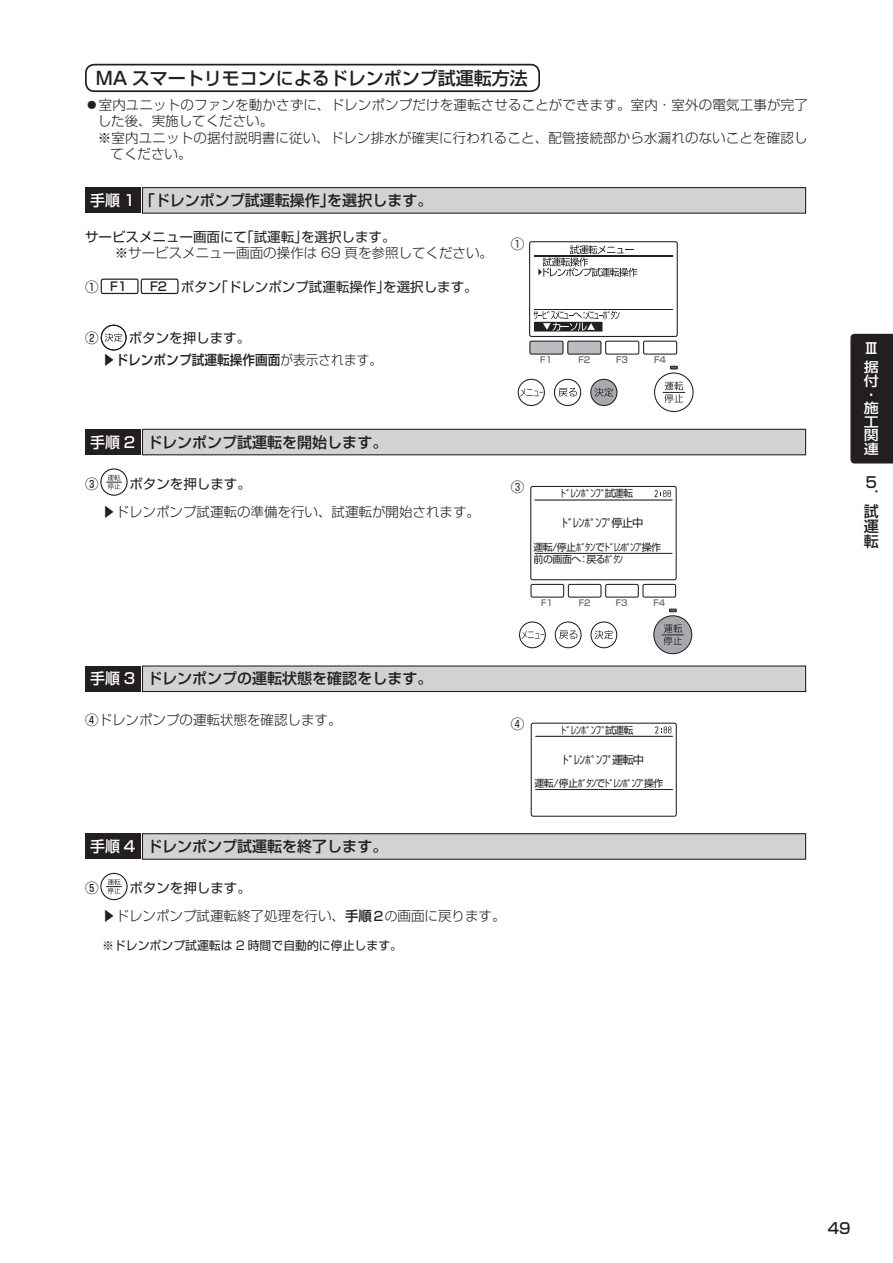
<style>
.page{position:relative;width:893px;height:1263px;background:#fff}
.page>*{position:absolute;margin:0;border:0;box-sizing:border-box;transform-origin:0 0}
.t1{font:500 18px "Shin Go Pro";color:#231f20}
.t2{font:500 15px/15px "Shin Go Pro";color:#231f20}
.t3{font:500 15px "Shin Go Pro";color:#fff}
.t4{font:300 13.5px/27.8px "Shin Go Pro";color:#231f20}
.t5{font:13.5px "Shin Go Pro";color:#231f20}
.t6{font:500 13.5px/22.2px "Shin Go Pro";color:#231f20}
.t7{font:500 13.5px/13.5px "Shin Go Pro";color:#fff;scale:1.11 1}
.t8{font:500 12.15px "Shin Go Pro";color:#231f20}
.t9{font:12px "Shin Go Pro";color:#231f20}
.t10{font:11.25px "Shin Go Pro";color:#231f20}
.t11{font:9.9px "Shin Go Pro";letter-spacing:-.05em;color:#231f20}
.t12{font:9.9px "Shin Go Pro";color:#231f20}
.t13{font:9.9px "Shin Go Pro";letter-spacing:-.085em;color:#231f20}
.t14{font:500 8.55px "Shin Go Pro";color:#636366}
.t15{font:500 8.4px "Shin Go Pro";color:#636366}
.s1{color:#fff}
.s2{font-size:13.5px}
.s3{font-weight:500;font-size:12.15px}
.s4{font-weight:400}
.s5{font-weight:300}
.s6{font-weight:500}
.s7{font-weight:500;font-size:12.75px}
.s8{font-size:12.75px}
</style>
<div class="page">
<div style="left:850px;top:334px;width:43px;height:129px;background:#231f20"></div>
<div style="left:85px;top:64px;width:455px;height:28px;border:2px solid #231f20;border-radius:9px"></div>
<div style="left:85px;top:188px;width:55px;height:25px;background:#231f20"></div>
<div style="left:143px;top:188px;width:663px;height:25px;background:#d1d2d4"></div>
<div style="left:142px;top:187px;width:664px;height:27px;border:1px solid #231f20"></div>
<div style="left:529px;top:241px;width:149px;height:96px;border:1px solid #231f20;border-radius:2px"></div>
<div style="left:530px;top:341px;width:33px;height:13px;background:#bcbdc0;border-radius:2px"></div>
<div style="left:529px;top:341px;width:35px;height:14px;border:1px solid #231f20;border-radius:2px"></div>
<div style="left:568px;top:341px;width:33px;height:13px;background:#bcbdc0;border-radius:2px"></div>
<div style="left:567px;top:341px;width:34px;height:14px;border:1px solid #231f20;border-radius:2px"></div>
<div style="left:605px;top:341px;width:34px;height:14px;border:1px solid #231f20;border-radius:2px"></div>
<div style="left:643px;top:341px;width:34px;height:14px;border:1px solid #231f20;border-radius:2px"></div>
<svg style="left:518px;top:379px;width:27px;height:27px"></svg>
<div style="left:591px;top:379px;width:26px;height:26px;background:#3e3b3c;border-radius:50%"></div>
<div style="left:590px;top:379px;width:27px;height:27px;background:#a8a9ad;border:1px solid #231f20;border-radius:50%"></div>
<svg style="left:670px;top:366px;width:8px;height:3px"></svg>
<svg style="left:520px;top:388px;width:23px;height:9px"></svg>
<svg style="left:594px;top:388px;width:19px;height:9px"></svg>
<svg style="left:654px;top:372px;width:40px;height:40px"></svg>
<svg style="left:663px;top:381px;width:22px;height:22px"></svg>
<svg style="left:554px;top:379px;width:27px;height:27px"></svg>
<svg style="left:559px;top:388px;width:18px;height:9px"></svg>
<hr style="left:534px;top:255px;width:138px;height:1px;background:#231f20">
<hr style="left:534px;top:309px;width:138px;height:1px;background:#231f20">
<svg style="left:538px;top:245px;width:99px;height:32px"></svg>
<svg style="left:534px;top:311px;width:85px;height:20px"></svg>
<div style="left:101px;top:325px;width:26px;height:26px;border:1px solid #231f20;border-radius:50%"></div>
<div style="left:101px;top:325px;width:25px;height:25px;border:1px solid #231f20;border-radius:50%"></div>
<svg style="left:105px;top:333px;width:18px;height:9px"></svg>
<svg style="left:100px;top:278px;width:79px;height:17px"></svg>
<div style="left:85px;top:429px;width:55px;height:26px;background:#231f20"></div>
<div style="left:143px;top:429px;width:663px;height:26px;background:#d1d2d4"></div>
<div style="left:142px;top:429px;width:664px;height:26px;border:1px solid #231f20"></div>
<div style="left:530px;top:486px;width:147px;height:94px;border:1px solid #231f20;border-radius:2px"></div>
<div style="left:530px;top:584px;width:34px;height:14px;border:1px solid #231f20;border-radius:2px"></div>
<div style="left:568px;top:584px;width:33px;height:14px;border:1px solid #231f20;border-radius:2px"></div>
<div style="left:605px;top:584px;width:34px;height:14px;border:1px solid #231f20;border-radius:2px"></div>
<div style="left:642px;top:584px;width:34px;height:14px;border:1px solid #231f20;border-radius:2px"></div>
<svg style="left:519px;top:621px;width:27px;height:27px"></svg>
<svg style="left:590px;top:621px;width:27px;height:27px"></svg>
<svg style="left:669px;top:609px;width:8px;height:3px"></svg>
<svg style="left:521px;top:630px;width:23px;height:9px"></svg>
<svg style="left:594px;top:630px;width:19px;height:9px"></svg>
<svg style="left:653px;top:615px;width:39px;height:39px"></svg>
<svg style="left:662px;top:624px;width:22px;height:21px"></svg>
<svg style="left:555px;top:621px;width:27px;height:27px"></svg>
<svg style="left:559px;top:630px;width:19px;height:9px"></svg>
<svg style="left:654px;top:490px;width:17px;height:7px"></svg>
<hr style="left:534px;top:499px;width:138px;height:2px;background:#231f20">
<hr style="left:534px;top:553px;width:138px;height:1px;background:#231f20">
<svg style="left:101px;top:469px;width:26px;height:26px"></svg>
<div style="left:100px;top:468px;width:28px;height:28px;border:1px solid #231f20;border-radius:50%"></div>
<svg style="left:107px;top:475px;width:14px;height:15px"></svg>
<div style="left:85px;top:666px;width:55px;height:25px;background:#231f20"></div>
<div style="left:143px;top:666px;width:663px;height:25px;background:#d1d2d4"></div>
<div style="left:142px;top:665px;width:664px;height:27px;border:1px solid #231f20"></div>
<div style="left:531px;top:723px;width:146px;height:94px;border:1px solid #231f20;border-radius:2px"></div>
<svg style="left:655px;top:726px;width:16px;height:7px"></svg>
<hr style="left:535px;top:736px;width:138px;height:1px;background:#231f20">
<hr style="left:535px;top:789px;width:138px;height:1px;background:#231f20">
<div style="left:85px;top:834px;width:55px;height:25px;background:#231f20"></div>
<div style="left:143px;top:834px;width:663px;height:25px;background:#d1d2d4"></div>
<div style="left:142px;top:833px;width:664px;height:27px;border:1px solid #231f20"></div>
<svg style="left:101px;top:873px;width:26px;height:26px"></svg>
<div style="left:100px;top:873px;width:28px;height:27px;border:1px solid #231f20;border-radius:50%"></div>
<svg style="left:107px;top:879px;width:14px;height:15px"></svg>
<h1 class="t1" style="left:96px;top:63px;width:434px">MA スマートリモコンによるドレンポンプ試運転方法</h1>
<p class="t4" style="left:85px;top:89px;width:724px">◦室内ユニットのファンを動かさずに、ドレンポンプだけを運転させることができます。室内・室外の電気工事が完了</p>
<p class="t4" style="left:98px;top:106px;width:177px">した後、実施してください。</p>
<p class="t4" style="left:98px;top:122px;width:711px">※室内ユニットの据付説明書に従い、ドレン排水が確実に行われること、配管接続部から水漏れのないことを確認し</p>
<p class="t4" style="left:111px;top:139px;width:82px">てください。</p>
<p class="t2" style="left:90px;top:191px;width:344px"><span class="s1">手順 1</span> 「ドレンポンプ試運転操作」を選択します。</p>
<p class="t5" style="left:85px;top:225px;width:312px">サービスメニュー画面にて「試運転」を選択します。</p>
<p class="t4" style="left:115px;top:237px;width:380px">※サービスメニュー画面の操作は 69 頁を参照してください。</p>
<p class="t8" style="left:85px;top:277px;width:44px"><span class="s2">①</span> F1</p>
<p class="t5" style="left:150px;top:276px;width:329px"><span class="s3">F2</span> ボタン「ドレンポンプ試運転操作」を選択します。</p>
<p class="t6" style="left:85px;top:325px;width:15px">②</p>
<p class="t6" style="left:102px;top:325px;width:281px;text-indent:27px"><span class="s4">ボタンを押します。<br></span>▶ドレンポンプ試運転操作画面<span class="s5">が表示されます。</span></p>
<p class="t5" style="left:511px;top:232px;width:15px">①</p>
<p class="t14" style="left:540px;top:353px;width:13px">F1</p>
<p class="t14" style="left:578px;top:353px;width:13px">F2</p>
<p class="t14" style="left:616px;top:353px;width:13px">F3</p>
<p class="t14" style="left:654px;top:353px;width:13px">F4</p>
<p class="t2" style="left:90px;top:433px;width:299px"><span class="s1">手順 2</span> ドレンポンプ試運転を開始します。</p>
<p class="t6" style="left:85px;top:471px;width:15px">③</p>
<p class="t4" style="left:102px;top:468px;width:379px;text-indent:27px"><span class="s4">ボタンを押します。<br></span><span class="s6">▶</span>ドレンポンプ試運転の準備を行い、試運転が開始されます。</p>
<p class="t5" style="left:511px;top:476px;width:15px">③</p>
<p class="t12" style="left:561px;top:485px;width:74px">ﾄﾞﾚﾝﾎﾟﾝﾌﾟ試運転</p>
<p class="t10" style="left:562px;top:514px;width:83px">ﾄﾞﾚﾝﾎﾟﾝﾌﾟ停止中</p>
<p class="t11" style="left:534px;top:551px;width:91px">前の画面へ：戻るﾎﾞﾀﾝ</p>
<p class="t13" style="left:534px;top:539px;width:129px">運転/停止ﾎﾞﾀﾝでﾄﾞﾚﾝﾎﾟﾝﾌﾟ操作</p>
<p class="t15" style="left:541px;top:596px;width:13px">F1</p>
<p class="t15" style="left:579px;top:596px;width:13px">F2</p>
<p class="t15" style="left:616px;top:596px;width:13px">F3</p>
<p class="t15" style="left:653px;top:596px;width:13px">F4</p>
<p class="t2" style="left:90px;top:669px;width:344px"><span class="s1">手順 3</span> ドレンポンプの運転状態を確認をします。</p>
<p class="t4" style="left:85px;top:704px;width:258px"><span class="s6">④</span>ドレンポンプの運転状態を確認します。</p>
<p class="t5" style="left:511px;top:712px;width:15px">④</p>
<p class="t12" style="left:561px;top:722px;width:74px">ﾄﾞﾚﾝﾎﾟﾝﾌﾟ試運転</p>
<p class="t10" style="left:563px;top:750px;width:83px">ﾄﾞﾚﾝﾎﾟﾝﾌﾟ運転中</p>
<p class="t11" style="left:534px;top:775px;width:130px">運転/停止ﾎﾞﾀﾝでﾄﾞﾚﾝﾎﾟﾝﾌﾟ操作</p>
<p class="t2" style="left:90px;top:837px;width:299px"><span class="s1">手順 4</span> ドレンポンプ試運転を終了します。</p>
<p class="t6" style="left:85px;top:875px;width:15px">⑤</p>
<p class="t4" style="left:102px;top:873px;width:405px;text-indent:27px"><span class="s4">ボタンを押します。<br></span><span class="s6">▶</span>ドレンポンプ試運転終了処理を行い、<span class="s6">手順</span><span class="s7">２</span><span class="s8">の</span>画面に戻ります。</p>
<p class="t9" style="left:102px;top:936px;width:302px">※ドレンポンプ試運転は 2 時間で自動的に停止します。</p>
<p class="t3" style="left:864px;top:336px;width:14px">Ⅲ</p>
<p class="t7" style="left:864px;top:359px;width:15px">据付</p>
<p class="t7" style="left:880px;top:391px;width:8px;rotate:90deg">･</p>
<p class="t7" style="left:864px;top:400px;width:15px;text-align:justify">施工関連</p>
<p class="t2" style="left:864px;top:472px;width:16px">５．試運転</p>
<p class="t2" style="left:828px;top:1219px;width:24px">49</p>
</div>
